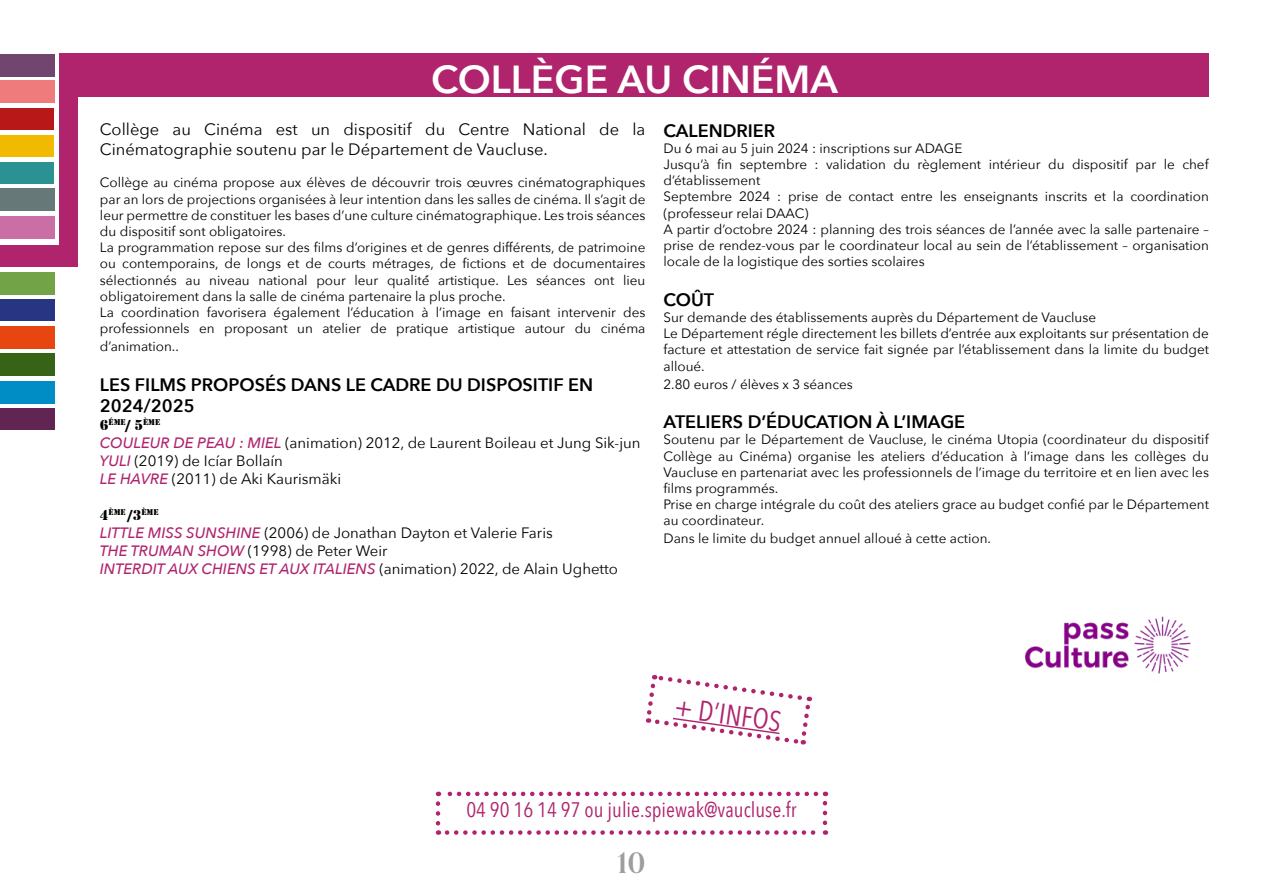
<style>
.page{position:relative;width:1263px;height:893px;background:#fff}
.page>*{position:absolute;margin:0;border:0;box-sizing:border-box;transform-origin:0 0}
.t1{font:600 39px "Avenir Next";color:#fff}
.t2{font:28.5px "Avenir Next Condensed";color:#af246d}
.t3{font:700 28.5px "Orpheus Pro";color:#9d9d9c}
.t4{font:21px "Avenir Next Condensed";color:#af246d}
.t5{font:600 18px/21.6px "Avenir Next";color:#000}
.t6{font:16.5px/19.8px "Avenir Next";color:#000}
.t7{font:15px/18px "Avenir Next";color:#000}
.t8{font:13.5px/16.2px "Avenir Next";color:#000}
.t9{font:8.7px "Stencil";color:#000}
.s1{font-size:15px}
.s2{font-weight:500;font-style:italic;color:#af246d}
</style>
<div class="page">
<div style="left:60px;top:57px;width:18px;height:210px;background:#af246d"></div>
<div style="left:60px;top:54px;width:1149px;height:43px;background:#af246d"></div>
<svg style="left:436px;top:803px;width:4px;height:32px"></svg>
<svg style="left:447px;top:830px;width:379px;height:5px"></svg>
<svg style="left:823px;top:792px;width:4px;height:31px"></svg>
<svg style="left:438px;top:792px;width:378px;height:4px"></svg>
<svg style="left:645px;top:674px;width:167px;height:71px"></svg>
<img style="left:1025px;top:616px;width:166px;height:58px">
<div style="left:0;top:81px;width:54px;height:22px;background:#ef7b7c"></div>
<div style="left:0;top:381px;width:54px;height:22px;background:#008dc5"></div>
<div style="left:0;top:354px;width:54px;height:22px;background:#376317"></div>
<div style="left:0;top:272px;width:54px;height:22px;background:#72a347"></div>
<div style="left:0;top:245px;width:69px;height:22px;background:#af246d"></div>
<div style="left:0;top:299px;width:54px;height:22px;background:#283583"></div>
<div style="left:0;top:54px;width:54px;height:22px;background:#70466e"></div>
<div style="left:0;top:216px;width:54px;height:22px;background:#cc6ea6"></div>
<div style="left:0;top:408px;width:54px;height:22px;background:#612553"></div>
<div style="left:0;top:189px;width:54px;height:22px;background:#667978"></div>
<div style="left:0;top:326px;width:54px;height:22px;background:#e84610"></div>
<div style="left:0;top:162px;width:54px;height:22px;background:#2c9193"></div>
<div style="left:0;top:135px;width:54px;height:22px;background:#f1b900"></div>
<div style="left:0;top:108px;width:54px;height:22px;background:#b91818"></div>
<h1 class="t1" style="left:431px;top:46px;width:408px">COLLÈGE AU CINÉMA</h1>
<p class="t6" style="left:100px;top:119px;width:547px">Collège au Cinéma est un dispositif du Centre National de la<br>Cinématographie soutenu par le Département de Vaucluse.</p>
<p class="t8" style="left:100px;top:174px;width:547px">Collège au cinéma propose aux élèves de découvrir trois œuvres cinématographiques par an lors de projections organisées à leur intention dans les salles de cinéma. Il s’agit de leur permettre de constituer les bases d’une culture cinématographique. Les trois séances du dispositif sont obligatoires.<br>La programmation repose sur des films d’origines et de genres différents, de patrimoine ou contemporains, de longs et de courts métrages, de fictions et de documentaires sélectionnés au niveau national pour leur qualité́ artistique. Les séances ont lieu obligatoirement dans la salle de cinéma partenaire la plus proche.<br>La coordination favorisera également l’éducation à l’image en faisant intervenir des professionnels en proposant un atelier de pratique artistique autour du cinéma</p>
<p class="t8" style="left:100px;top:338px;width:80px">d’animation..</p>
<h3 class="t5" style="left:100px;top:373px;width:495px">LES FILMS PROPOSÉS DANS LE CADRE DU DISPOSITIF EN<br>2024/2025</h3>
<p class="t9" style="left:100px;top:417px;width:62px"><span class="s1">6</span>ÉME<span class="s1">/ 5</span>ÈME</p>
<p class="t7" style="left:100px;top:433px;width:542px"><span class="s2">COULEUR DE PEAU : MIEL</span> (animation) 2012, de Laurent Boileau et Jung Sik-jun<br><span class="s2">YULI</span> (2019) de Icíar Bollaín<br><span class="s2">LE HAVRE</span> (2011) de Aki Kaurismäki</p>
<p class="t9" style="left:100px;top:507px;width:60px"><span class="s1">4</span>ÈME <span class="s1">/3</span>ÈME</p>
<p class="t7" style="left:100px;top:523px;width:520px"><span class="s2">LITTLE MISS SUNSHINE</span> (2006) de Jonathan Dayton et Valerie Faris<br><span class="s2">THE TRUMAN SHOW</span> (1998) de Peter Weir<br><span class="s2">INTERDIT AUX CHIENS ET AUX ITALIENS</span> (animation) 2022, de Alain Ughetto</p>
<h3 class="t5" style="left:663px;top:119px;width:113px">CALENDRIER</h3>
<p class="t8" style="left:663px;top:139px;width:547px">Du 6 mai au 5 juin 2024 : inscriptions sur ADAGE<br>Jusqu’à fin septembre : validation du règlement intérieur du dispositif par le chef d’établissement<br>Septembre 2024 : prise de contact entre les enseignants inscrits et la coordination (professeur relai DAAC)<br>A partir d’octobre 2024 : planning des trois séances de l’année avec la salle partenaire – prise de rendez-vous par le coordinateur local au sein de l’établissement – organisation locale de la logistique des sorties scolaires</p>
<h3 class="t5" style="left:663px;top:288px;width:52px">COÛT</h3>
<p class="t8" style="left:663px;top:309px;width:547px">Sur demande des établissements auprès du Département de Vaucluse<br>Le Département régle directement les billets d’entrée aux exploitants sur présentation de facture et attestation de service fait signée par l’établissement dans la limite du budget alloué.</p>
<p class="t8" style="left:663px;top:375px;width:191px">2.80 euros / élèves x 3 séances</p>
<h3 class="t5" style="left:663px;top:411px;width:303px">ATELIERS D’ÉDUCATION À L’IMAGE</h3>
<p class="t8" style="left:663px;top:431px;width:547px">Soutenu par le Département de Vaucluse, le cinéma Utopia (coordinateur du dispositif Collège au Cinéma) organise les ateliers d’éducation à l’image dans les collèges du Vaucluse en partenariat avec les professionnels de l’image du territoire et en lien avec les films programmés.<br>Prise en charge intégrale du coût des ateliers grace au budget confié par le Département au coordinateur.</p>
<p class="t8" style="left:663px;top:530px;width:329px">Dans le limite du budget annuel alloué à cette action.</p>
<h2 class="t2" style="left:678px;top:682px;width:109px;rotate:8deg">+ D’INFOS</h2>
<h3 class="t4" style="left:466px;top:792px;width:332px">04 90 16 14 97 ou julie.spiewak@vaucluse.fr</h3>
<h2 class="t3" style="left:617px;top:845px;width:30px">10</h2>
</div>
